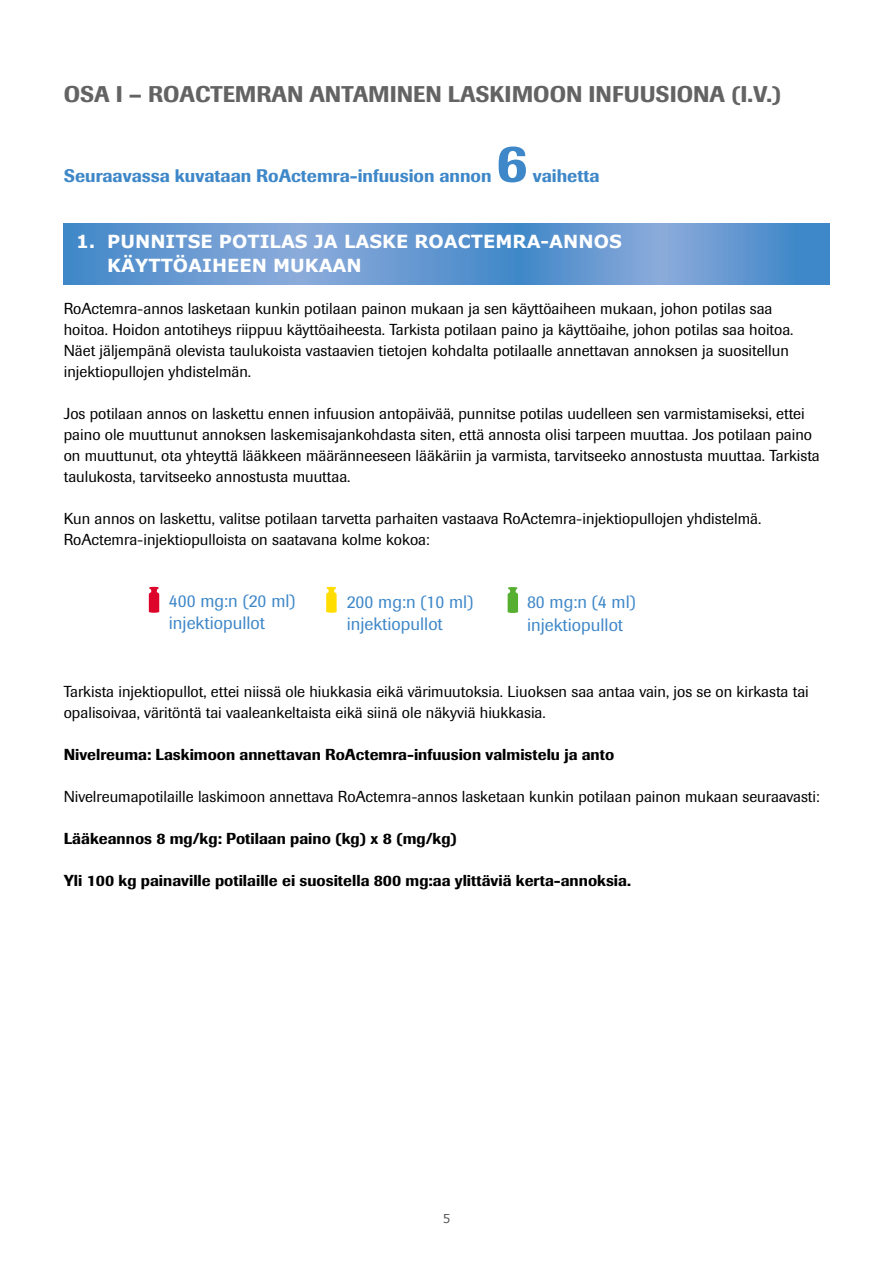
<style>
.page{position:relative;width:893px;height:1263px;background:#fff}
.page>*{position:absolute;margin:0;border:0;box-sizing:border-box;transform-origin:0 0}
.t1{font:500 54px "Imago";color:#3e87c8}
.t2{font:500 22.5px "Imago";color:#646363}
.t3{font:700 18px/24px "Verdana";color:#fff}
.t4{font:500 18px "Imago";color:#3e87c8}
.t5{font:17.85px/22.5px "Imago";color:#3e87c8}
.t6{font:15.75px/21px "Imago";color:#000}
.t7{font:500 15.75px "Imago";color:#000}
.t8{font:12px "Verdana";color:#575756}
</style>
<div class="page">
<svg style="left:64px;top:223px;width:765px;height:62px;background:#6598d0"></svg>
<svg style="left:149px;top:587px;width:10px;height:26px"></svg>
<svg style="left:326px;top:587px;width:11px;height:26px"></svg>
<svg style="left:508px;top:587px;width:10px;height:26px"></svg>
<h2 class="t2" style="left:64px;top:79px;width:719px">OSA I – ROACTEMRAN ANTAMINEN LASKIMOON INFUUSIONA (I.V.)</h2>
<p class="t4" style="left:64px;top:164px;width:429px">Seuraavassa kuvataan RoActemra-infuusion annon</p>
<h1 class="t1" style="left:496px;top:128px;width:33px">6</h1>
<p class="t4" style="left:533px;top:164px;width:68px">vaihetta</p>
<p class="t3" style="left:107px;top:229px;width:516px;text-indent:-31px">1. PUNNITSE POTILAS JA LASKE ROACTEMRA-ANNOS<br>KÄYTTÖAIHEEN MUKAAN</p>
<p class="t6" style="left:64px;top:298px;width:731px">RoActemra-annos lasketaan kunkin potilaan painon mukaan ja sen käyttöaiheen mukaan, johon potilas saa hoitoa. Hoidon antotiheys riippuu käyttöaiheesta. Tarkista potilaan paino ja käyttöaihe, johon potilas saa hoitoa.<br>Näet jäljempänä olevista taulukoista vastaavien tietojen kohdalta potilaalle annettavan annoksen ja suositellun injektiopullojen yhdistelmän.</p>
<p class="t6" style="left:64px;top:403px;width:758px">Jos potilaan annos on laskettu ennen infuusion antopäivää, punnitse potilas uudelleen sen varmistamiseksi, ettei paino ole muuttunut annoksen laskemisajankohdasta siten, että annosta olisi tarpeen muuttaa. Jos potilaan paino on muuttunut, ota yhteyttä lääkkeen määränneeseen lääkäriin ja varmista, tarvitseeko annostusta muuttaa. Tarkista taulukosta, tarvitseeko annostusta muuttaa.</p>
<p class="t6" style="left:64px;top:508px;width:699px">Kun annos on laskettu, valitse potilaan tarvetta parhaiten vastaava RoActemra-injektiopullojen yhdistelmä.<br>RoActemra-injektiopulloista on saatavana kolme kokoa:</p>
<p class="t5" style="left:169px;top:589px;width:128px">400 mg:n (20 ml) injektiopullot</p>
<p class="t5" style="left:347px;top:590px;width:128px">200 mg:n (10 ml) injektiopullot</p>
<p class="t5" style="left:527px;top:591px;width:110px">80 mg:n (4 ml) injektiopullot</p>
<p class="t6" style="left:64px;top:681px;width:746px">Tarkista injektiopullot, ettei niissä ole hiukkasia eikä värimuutoksia. Liuoksen saa antaa vain, jos se on kirkasta tai opalisoivaa, väritöntä tai vaaleankeltaista eikä siinä ole näkyviä hiukkasia.</p>
<p class="t7" style="left:64px;top:744px;width:552px">Nivelreuma: Laskimoon annettavan RoActemra-infuusion valmistelu ja anto</p>
<p class="t6" style="left:64px;top:786px;width:757px">Nivelreumapotilaille laskimoon annettava RoActemra-annos lasketaan kunkin potilaan painon mukaan seuraavasti:</p>
<p class="t7" style="left:64px;top:828px;width:395px">Lääkeannos 8 mg/kg: Potilaan paino (kg) x 8 (mg/kg)</p>
<p class="t7" style="left:64px;top:870px;width:569px">Yli 100 kg painaville potilaille ei suositella 800 mg:aa ylittäviä kerta-annoksia.</p>
<p class="t8" style="left:443px;top:1211px;width:9px">5</p>
</div>
